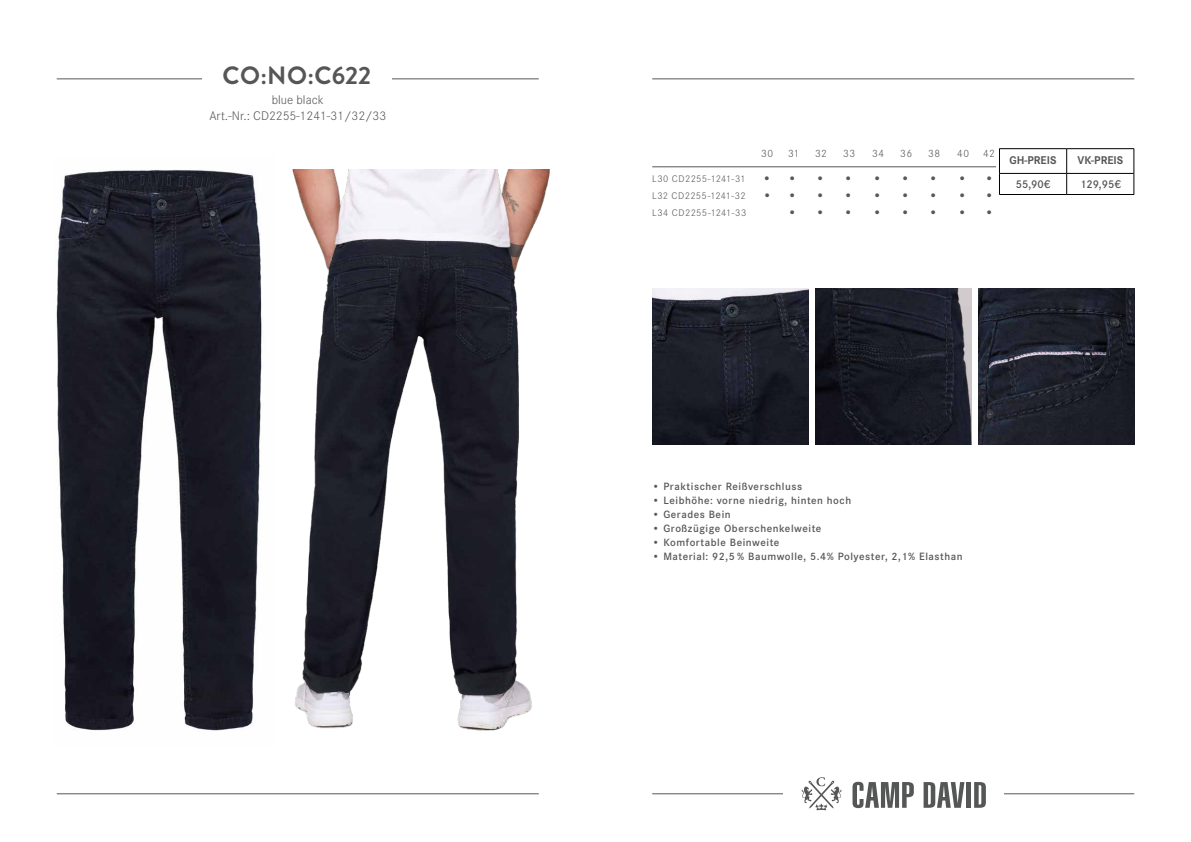
<style>
.page{position:relative;width:1191px;height:842px;background:#fff}
.page>*{position:absolute;margin:0;border:0;box-sizing:border-box;transform-origin:0 0}
.t1{font:700 25px "Brandon Grotesque";letter-spacing:.015em;color:#555756}
.t2{font:700 24.9px "Corporate S";color:#555856}
.t3{font:300 13px/16px "Corporate S";color:#555856;text-align:center}
.t4{font:700 11.7px "Corporate S";color:#555756}
.t5{font:600 11.7px "Corporate S";color:#555756}
.t6{font:600 11px "Corporate S";letter-spacing:.05em;color:#555856}
.t7{font:300 11px "Corporate S";letter-spacing:.045em;color:#555856}
.t8{font:300 10px/17px "Corporate S";letter-spacing:.035em;color:#555856;text-align:justify}
.s1{color:#555756}
</style>
<div class="page">
<hr style="left:57px;top:79px;width:482px;height:1px;background:#555756">
<hr style="left:652px;top:79px;width:482px;height:1px;background:#555756">
<hr style="left:652px;top:793px;width:482px;height:1px;background:#555756">
<hr style="left:57px;top:793px;width:482px;height:1px;background:#555756">
<div style="left:783px;top:765px;width:220px;height:57px;background:#fff"></div>
<svg style="left:974px;top:782px;width:12px;height:26px"></svg>
<div style="left:966px;top:782px;width:5px;height:26px;background:#555756"></div>
<svg style="left:923px;top:782px;width:41px;height:26px"></svg>
<svg style="left:852px;top:782px;width:62px;height:26px"></svg>
<svg style="left:801px;top:777px;width:41px;height:33px"></svg>
<div style="left:202px;top:57px;width:189px;height:32px;background:#fff"></div>
<hr style="left:652px;top:167px;width:344px;height:1px;background:#555756">
<img style="left:56px;top:170px;width:206px;height:561px">
<img style="left:652px;top:288px;width:156px;height:156px">
<img style="left:815px;top:288px;width:156px;height:156px">
<img style="left:978px;top:288px;width:156px;height:156px">
<img style="left:292px;top:169px;width:258px;height:562px">
<svg style="left:1066px;top:149px;width:1px;height:45px"></svg>
<hr style="left:999px;top:148px;width:67px;height:1px;background:#000">
<hr style="left:1066px;top:148px;width:68px;height:1px;background:#000">
<hr style="left:999px;top:173px;width:67px;height:1px;background:#000">
<hr style="left:1066px;top:173px;width:67px;height:1px;background:#000">
<hr style="left:999px;top:194px;width:67px;height:1px;background:#000">
<hr style="left:1066px;top:194px;width:68px;height:1px;background:#000">
<svg style="left:999px;top:149px;width:1px;height:45px"></svg>
<svg style="left:1133px;top:149px;width:1px;height:45px"></svg>
<h1 class="t1" style="left:223px;top:58px;width:150px">CO:NO:C622</h1>
<p class="t3" style="left:209px;top:92px;width:178px"><span class="s1">blue black<br>Art.-Nr.:</span> CD2255-1241-31/32/33</p>
<p class="t8" style="left:652px;top:170px;width:95px">L30 CD2255-1241-31<br>L32 CD2255-1241-32<br>L34 CD2255-1241-33</p>
<p class="t7" style="left:761px;top:146px;width:14px">30</p>
<p class="t7" style="left:788px;top:146px;width:13px">31</p>
<p class="t7" style="left:815px;top:146px;width:13px">32</p>
<p class="t7" style="left:843px;top:146px;width:13px">33</p>
<p class="t7" style="left:872px;top:146px;width:14px">34</p>
<p class="t7" style="left:900px;top:146px;width:13px">36</p>
<p class="t7" style="left:928px;top:146px;width:13px">38</p>
<p class="t7" style="left:957px;top:146px;width:14px">40</p>
<p class="t7" style="left:983px;top:146px;width:13px">42</p>
<h2 class="t2" style="left:764px;top:154px;width:230px">.........</h2>
<h2 class="t2" style="left:764px;top:171px;width:230px">.........</h2>
<h2 class="t2" style="left:789px;top:188px;width:205px">........</h2>
<p class="t4" style="left:1009px;top:152px;width:48px">GH-PREIS</p>
<p class="t4" style="left:1077px;top:152px;width:47px">VK-PREIS</p>
<p class="t5" style="left:1015px;top:176px;width:36px">55,90€</p>
<p class="t5" style="left:1080px;top:176px;width:42px">129,95€</p>
<p class="t6" style="left:652px;top:479px;width:152px">• Praktischer Reißverschluss</p>
<p class="t6" style="left:652px;top:493px;width:200px">• Leibhöhe: vorne niedrig, hinten hoch</p>
<p class="t6" style="left:652px;top:507px;width:80px">• Gerades Bein</p>
<p class="t6" style="left:652px;top:521px;width:171px">• Großzügige Oberschenkelweite</p>
<p class="t6" style="left:652px;top:535px;width:129px">• Komfortable Beinweite</p>
<p class="t6" style="left:652px;top:549px;width:312px">• Material: 92,5 % Baumwolle, 5.4% Polyester, 2,1% Elasthan</p>
</div>
